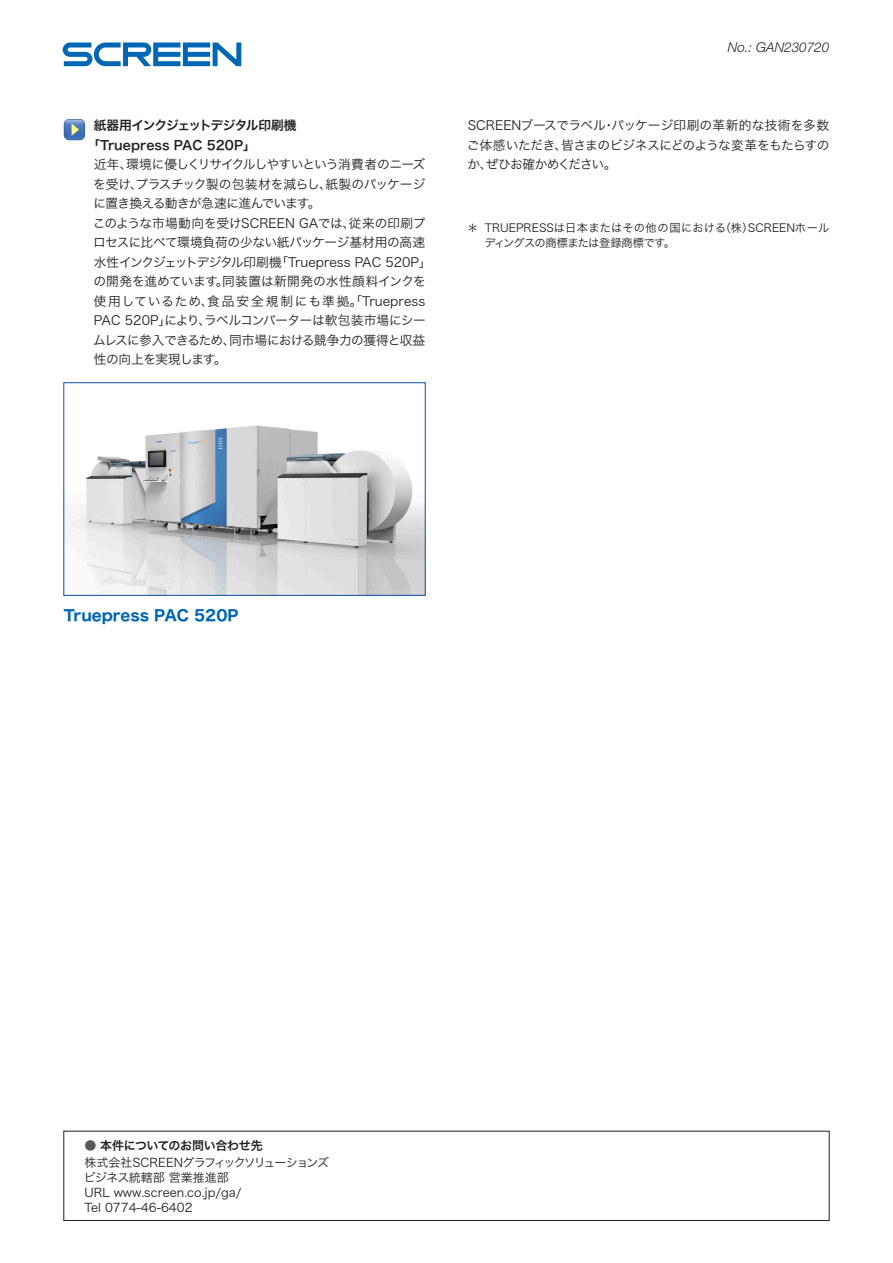
<style>
.page{position:relative;width:893px;height:1263px;background:#fff}
.page>*{position:absolute;margin:0;border:0;box-sizing:border-box;transform-origin:0 0}
.t1{font:15px "Hira Kaku Std W7";color:#0166b3}
.t2{font:italic 300 13.5px "Helvetica Neue LT Std";color:#231f20}
.t3{font:12.75px/19.5px "Hira Kaku Pro W3";letter-spacing:-.03em;color:#231f20}
.t4{font:12.75px/19.5px "Hira Kaku Pro W6";letter-spacing:-.015em;color:#231f20}
.t5{font:12px/15px "Hira Kaku Pro W3";color:#231f20}
.t6{font:12px "Hira Kaku Pro W6";letter-spacing:-.025em;color:#231f20}
.t7{font:11.25px/15px "Hira Kaku Pro W3";color:#231f20}
.s1{color:#57585a}
</style>
<div class="page">
<svg style="left:63px;top:43px;width:178px;height:23px"></svg>
<div style="left:63px;top:1131px;width:767px;height:90px;border:1px solid #231f20"></div>
<svg style="left:64px;top:119px;width:21px;height:21px"></svg>
<img style="left:69px;top:425px;width:355px;height:169px">
<div style="left:63px;top:382px;width:363px;height:214px;border:1px solid #0d4da1"></div>
<p class="t4" style="left:87px;top:115px;width:211px;text-indent:6px">紙器用インクジェットデジタル印刷機「Truepress PAC 520P」</p>
<p class="t3" style="left:93px;top:154px;width:340px">近年、環境に優しくリサイクルしやすいという消費者のニーズを受け、プラスチック製の包装材を減らし、紙製のパッケージに置き換える動きが急速に進んでいます。<br>このような市場動向を受けSCREEN GAでは、従来の印刷プロセスに比べて環境負荷の少ない紙パッケージ基材用の高速水性インクジェットデジタル印刷機「Truepress PAC 520P」の開発を進めています。同装置は新開発の水性顔料インクを使用しているため、食品安全規制にも準拠。「Truepress<br>PAC 520P」により、ラベルコンバーターは軟包装市場にシームレスに参入できるため、同市場における競争力の獲得と収益性の向上を実現します。</p>
<p class="t2" style="left:728px;top:39px;width:103px">No.: GAN230720</p>
<p class="t3" style="left:467px;top:115px;width:364px;text-align:justify">SCREENブースでラベル・パッケージ印刷の革新的な技術を多数ご体感いただき、皆さまのビジネスにどのような変革をもたらすのか、ぜひお確かめください。</p>
<p class="t7" style="left:484px;top:219px;width:347px;text-indent:-17px">＊ TRUEPRESSは日本またはその他の国における（株）SCREENホールディングスの商標または登録商標です。</p>
<p class="t1" style="left:64px;top:604px;width:176px">Truepress PAC 520P</p>
<p class="t6" style="left:84px;top:1134px;width:180px"><span class="s1">●</span> 本件についてのお問い合わせ先</p>
<p class="t5" style="left:84px;top:1154px;width:247px">株式会社SCREENグラフィックソリューションズビジネス統轄部 営業推進部<br>URL www.screen.co.jp/ga/<br>Tel 0774-46-6402</p>
</div>
